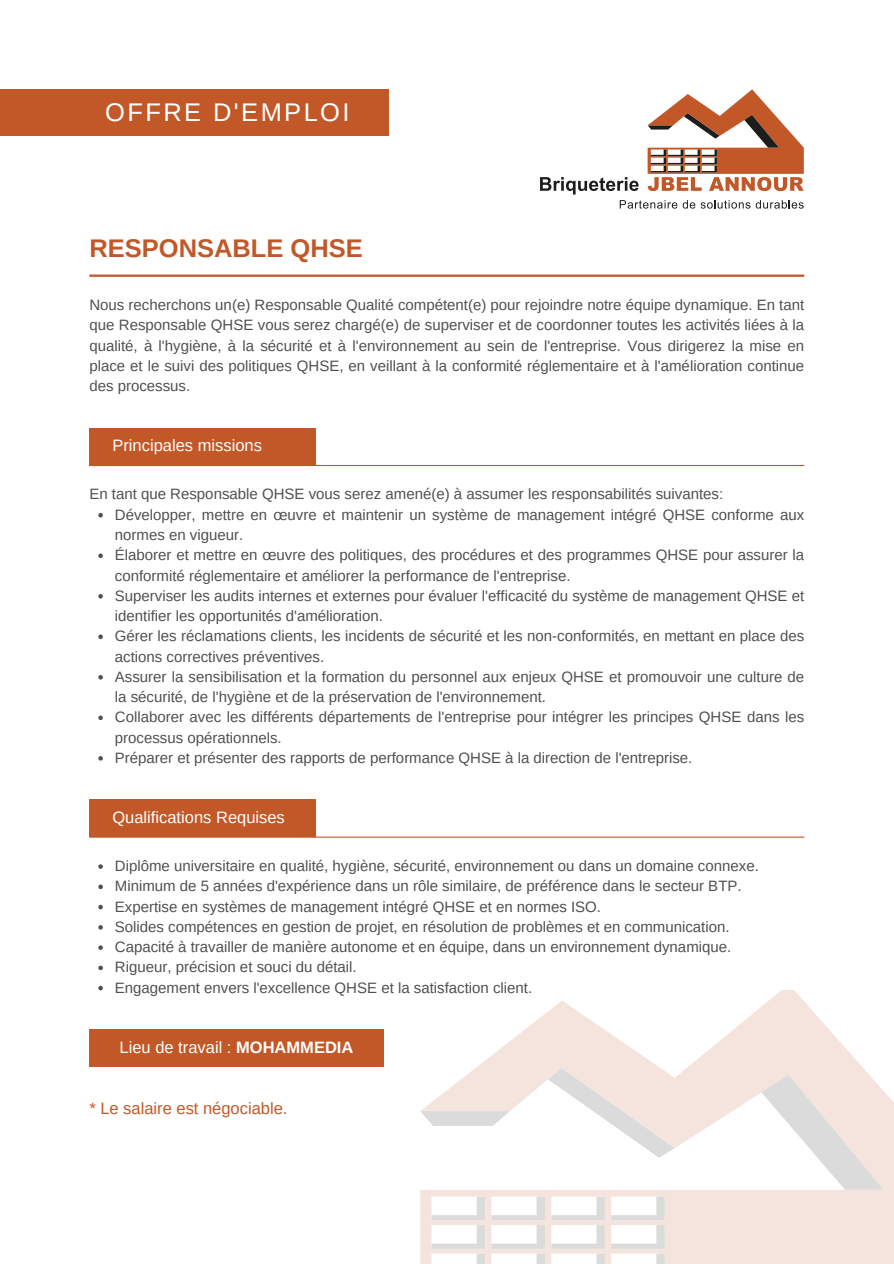
<style>
.page{position:relative;width:894px;height:1264px;background:#fff}
.page>*{position:absolute;margin:0;border:0;box-sizing:border-box;transform-origin:0 0}
.t1{font:700 25.5px "Arimo";color:#c25828}
.t2{font:25.5px "Arimo";letter-spacing:.095em;color:#fff}
.t3{font:16.5px "Arimo";color:#fff}
.t4{font:16.5px "Arimo";color:#c25828}
.t5{font:15px/20.2px "Arimo";color:#505050}
.s1{font-weight:700}
</style>
<div class="page">
<svg style="left:420px;top:990px;width:473px;height:273px;fill:#f5e4dd"></svg>
<svg style="left:431px;top:1196px;width:54px;height:67px"></svg>
<svg style="left:491px;top:1196px;width:54px;height:67px"></svg>
<svg style="left:551px;top:1196px;width:53px;height:67px"></svg>
<svg style="left:611px;top:1196px;width:53px;height:67px"></svg>
<svg style="left:761px;top:1074px;width:122px;height:115px"></svg>
<svg style="left:647px;top:89px;width:156px;height:102px"></svg>
<svg style="left:540px;top:177px;width:98px;height:17px"></svg>
<svg style="left:619px;top:200px;width:184px;height:9px"></svg>
<div style="left:0;top:89px;width:388px;height:47px;background:#c25828"></div>
<hr style="left:89px;top:274px;width:715px;height:3px;background:#c25828">
<svg style="left:98px;top:513px;width:5px;height:4px"></svg>
<svg style="left:98px;top:553px;width:5px;height:5px"></svg>
<svg style="left:98px;top:594px;width:5px;height:4px"></svg>
<svg style="left:98px;top:634px;width:5px;height:5px"></svg>
<svg style="left:98px;top:675px;width:5px;height:4px"></svg>
<svg style="left:98px;top:715px;width:5px;height:5px"></svg>
<svg style="left:98px;top:756px;width:5px;height:4px"></svg>
<svg style="left:98px;top:864px;width:5px;height:4px"></svg>
<svg style="left:98px;top:884px;width:5px;height:5px"></svg>
<svg style="left:98px;top:904px;width:5px;height:5px"></svg>
<svg style="left:98px;top:925px;width:5px;height:4px"></svg>
<svg style="left:98px;top:945px;width:5px;height:4px"></svg>
<svg style="left:98px;top:965px;width:5px;height:5px"></svg>
<svg style="left:98px;top:985px;width:5px;height:5px"></svg>
<hr style="left:89px;top:465px;width:715px;height:1px;background:#c25828">
<div style="left:89px;top:428px;width:226px;height:37px;background:#c25828"></div>
<hr style="left:89px;top:836px;width:715px;height:1px;background:#c25828">
<div style="left:89px;top:799px;width:226px;height:38px;background:#c25828"></div>
<div style="left:89px;top:1029px;width:294px;height:37px;background:#c25828"></div>
<h2 class="t2" style="left:105px;top:98px;width:246px">OFFRE D'EMPLOI</h2>
<p class="t1" style="left:89px;top:234px;width:275px">RESPONSABLE QHSE</p>
<h1 class="t5" style="left:89px;top:295px;width:716px;text-align:justify">Nous recherchons un(e) Responsable Qualité compétent(e) pour rejoindre notre équipe dynamique. En tant que Responsable QHSE vous serez chargé(e) de superviser et de coordonner toutes les activités liées à la qualité, à l'hygiène, à la sécurité et à l'environnement au sein de l'entreprise. Vous dirigerez la mise en place et le suivi des politiques QHSE, en veillant à la conformité réglementaire et à l'amélioration continue des processus.</h1>
<p class="t3" style="left:112px;top:436px;width:151px">PPriciciales misisisins</p>
<p class="t3" style="left:123px;top:436px;width:99px">rinnppales m</p>
<p class="t3" style="left:235px;top:436px;width:38px">oons</p>
<p class="t5" style="left:89px;top:484px;width:635px">En tant que Responsable QHSE vous serez amené(e) à assumer les responsabilités suivantes:</p>
<p class="t5" style="left:115px;top:504px;width:690px">Développer, mettre en œuvre et maintenir un système de management intégré QHSE conforme aux normes en vigueur.</p>
<p class="t5" style="left:115px;top:545px;width:690px">Élaborer et mettre en œuvre des politiques, des procédures et des programmes QHSE pour assurer la conformité réglementaire et améliorer la performance de l'entreprise.</p>
<p class="t5" style="left:115px;top:585px;width:690px">Superviser les audits internes et externes pour évaluer l'efficacité du système de management QHSE et identifier les opportunités d'amélioration.</p>
<p class="t5" style="left:115px;top:626px;width:690px">Gérer les réclamations clients, les incidents de sécurité et les non-conformités, en mettant en place des actions correctives préventives.</p>
<p class="t5" style="left:115px;top:666px;width:690px">Assurer la sensibilisation et la formation du personnel aux enjeux QHSE et promouvoir une culture de la sécurité, de l'hygiène et de la préservation de l'environnement.</p>
<p class="t5" style="left:115px;top:707px;width:690px">Collaborer avec les différents départements de l'entreprise pour intégrer les principes QHSE dans les processus opérationnels.</p>
<p class="t5" style="left:115px;top:747px;width:579px">Préparer et présenter des rapports de performance QHSE à la direction de l'entreprise.</p>
<p class="t3" style="left:112px;top:808px;width:174px">Qualifications Requises</p>
<p class="t5" style="left:115px;top:855px;width:645px">Diplôme universitaire en qualité, hygiène, sécurité, environnement ou dans un domaine connexe.</p>
<p class="t5" style="left:115px;top:876px;width:628px">Minimum de 5 années d'expérience dans un rôle similaire, de préférence dans le secteur BTP.</p>
<p class="t5" style="left:115px;top:896px;width:487px">Expertise en systèmes de management intégré QHSE et en normes ISO.</p>
<p class="t5" style="left:115px;top:916px;width:616px">Solides compétences en gestion de projet, en résolution de problèmes et en communication.</p>
<p class="t5" style="left:115px;top:936px;width:617px">Capacité à travailler de manière autonome et en équipe, dans un environnement dynamique.</p>
<p class="t5" style="left:115px;top:957px;width:243px">Rigueur, précision et souci du détail.</p>
<p class="t5" style="left:115px;top:977px;width:419px">Engagement envers l'excellence QHSE et la satisfaction client.</p>
<p class="t3" style="left:120px;top:1037px;width:235px">Lieu de travail : <span class="s1">MOHAMMEDIA</span></p>
<p class="t4" style="left:89px;top:1098px;width:199px">* Le salaire est négociable.</p>
</div>
